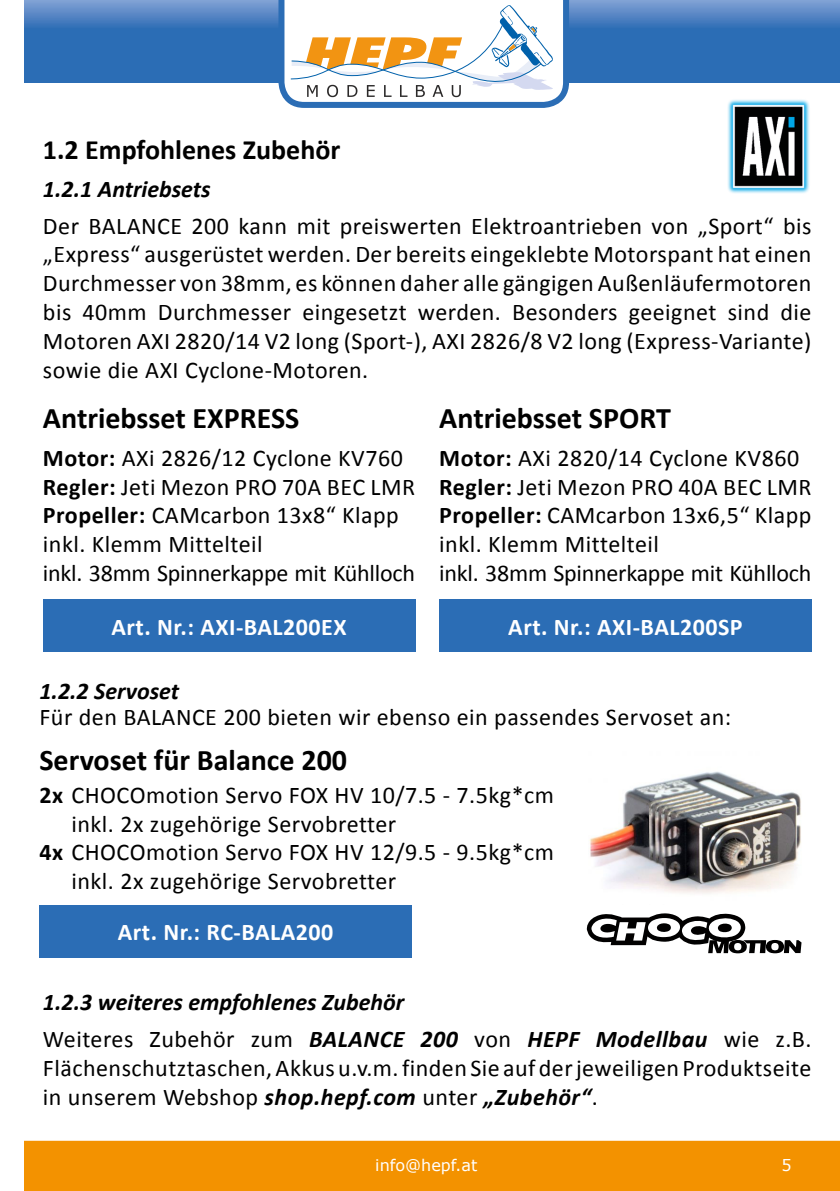
<style>
.page{position:relative;width:840px;height:1191px;background:#fff}
.page>*{position:absolute;margin:0;border:0;box-sizing:border-box;transform-origin:0 0}
.t1{font:700 30px "Calibri";color:#000}
.t2{font:700 28px "Calibri";color:#000}
.t3{font:24px/28.8px "Calibri";letter-spacing:.02em;color:#000;text-align:justify}
.t4{font:24px "Calibri";letter-spacing:-.01em;color:#000}
.t5{font:italic 700 24px "Calibri";color:#000}
.t6{font:700 24px "Calibri";letter-spacing:.02em;color:#fff}
.t7{font:16px "Verdana";color:#fff}
.s1{font-weight:700}
.s2{font-weight:700;font-style:italic}
</style>
<div class="page">
<div style="left:24px;top:1140px;width:815px;height:51px;background:#f39200"></div>
<svg style="left:24px;top:0;width:815px;height:82px;background:#3b76ba"></svg>
<svg style="left:275px;top:0;width:296px;height:108px"></svg>
<div style="left:43px;top:599px;width:372px;height:53px;background:#2b6db5"></div>
<div style="left:39px;top:905px;width:372px;height:52px;background:#2b6db5"></div>
<div style="left:439px;top:599px;width:372px;height:53px;background:#2b6db5"></div>
<img style="left:727px;top:99px;width:83px;height:94px">
<svg style="left:586px;top:913px;width:215px;height:40px"></svg>
<img style="left:589px;top:771px;width:212px;height:123px">
<p class="t2" style="left:43px;top:131px;width:299px">1.2 Empfohlenes Zubehör</p>
<p class="t5" style="left:43px;top:173px;width:169px">1.2.1 Antriebsets</p>
<p class="t3" style="left:43px;top:211px;width:769px">Der BALANCE 200 kann mit preiswerten Elektroantrieben von „Sport“ bis „Express“ ausgerüstet werden. Der bereits eingeklebte Motorspant hat einen Durchmesser von 38mm, es können daher alle gängigen Außenläufermotoren bis 40mm Durchmesser eingesetzt werden. Besonders geeignet sind die Motoren AXI 2820/14 V2 long (Sport-), AXI 2826/8 V2 long (Express-Variante) sowie die AXI Cyclone-Motoren.</p>
<p class="t1" style="left:43px;top:399px;width:258px">Antriebsset EXPRESS</p>
<p class="t1" style="left:439px;top:399px;width:233px">Antriebsset SPORT</p>
<p class="t3" style="left:43px;top:443px;width:361px"><span class="s1">Motor:</span> AXi 2826/12 Cyclone KV760</p>
<p class="t3" style="left:43px;top:472px;width:373px"><span class="s1">Regler:</span> Jeti Mezon PRO 70A BEC LMR</p>
<p class="t3" style="left:43px;top:501px;width:357px"><span class="s1">Propeller:</span> CAMcarbon 13x8“ Klapp</p>
<p class="t3" style="left:43px;top:530px;width:221px">inkl. Klemm Mittelteil</p>
<p class="t4" style="left:43px;top:558px;width:373px">inkl. 38mm Spinnerkappe mit Kühlloch</p>
<p class="t6" style="left:111px;top:611px;width:236px">Art. Nr.: AXI-BAL200EX</p>
<p class="t5" style="left:39px;top:675px;width:141px">1.2.2 Servoset</p>
<p class="t3" style="left:439px;top:443px;width:361px"><span class="s1">Motor:</span> AXi 2820/14 Cyclone KV860</p>
<p class="t3" style="left:439px;top:472px;width:373px"><span class="s1">Regler:</span> Jeti Mezon PRO 40A BEC LMR</p>
<p class="t3" style="left:439px;top:501px;width:373px"><span class="s1">Propeller:</span> CAMcarbon 13x6,5“ Klapp</p>
<p class="t3" style="left:439px;top:530px;width:221px">inkl. Klemm Mittelteil</p>
<p class="t4" style="left:439px;top:558px;width:373px">inkl. 38mm Spinnerkappe mit Kühlloch</p>
<p class="t6" style="left:508px;top:611px;width:236px">Art. Nr.: AXI-BAL200SP</p>
<p class="t3" style="left:39px;top:703px;width:693px">Für den BALANCE 200 bieten wir ebenso ein passendes Servoset an:</p>
<p class="t1" style="left:39px;top:740px;width:309px">Servoset für Balance 200</p>
<p class="t3" style="left:39px;top:780px;width:515px"><span class="s1">2x</span> CHOCOmotion Servo FOX HV 10/7.5 - 7.5kg*cm</p>
<p class="t3" style="left:71px;top:809px;width:326px">inkl. 2x zugehörige Servobretter</p>
<p class="t3" style="left:39px;top:838px;width:515px"><span class="s1">4x</span> CHOCOmotion Servo FOX HV 12/9.5 - 9.5kg*cm</p>
<p class="t3" style="left:71px;top:867px;width:326px">inkl. 2x zugehörige Servobretter</p>
<p class="t6" style="left:118px;top:917px;width:217px">Art. Nr.: RC-BALA200</p>
<p class="t5" style="left:43px;top:987px;width:363px">1.2.3 weiteres empfohlenes Zubehör</p>
<p class="t3" style="left:43px;top:1024px;width:769px">Weiteres Zubehör zum <span class="s2">BALANCE 200</span> von <span class="s2">HEPF Modellbau</span> wie z.B.<br>Flächenschutztaschen, Akkus u.v.m. finden Sie auf der jeweiligen Produktseite in unserem Webshop <span class="s2">shop.hepf.com</span> unter <span class="s2">„Zubehör“</span>.</p>
<p class="t7" style="left:375px;top:1154px;width:103px">info@hepf.at</p>
<p class="t7" style="left:781px;top:1154px;width:12px">5</p>
</div>
